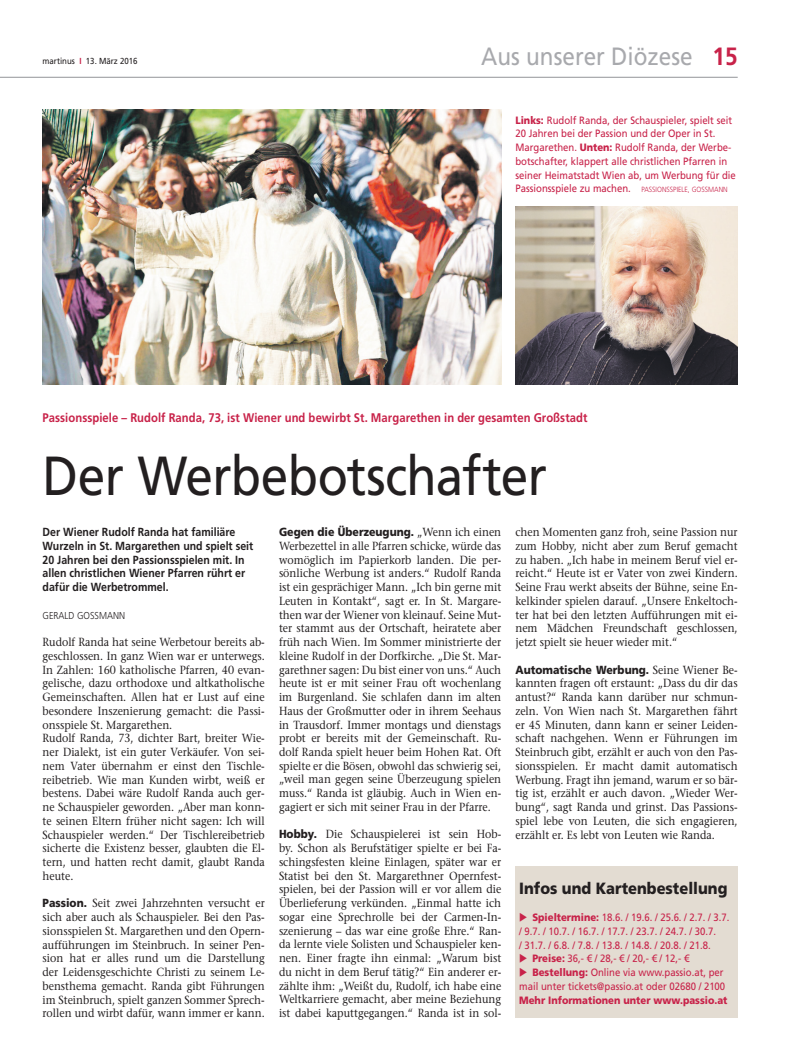
<style>
.page{position:relative;width:798px;height:1063px;background:#fff}
.page>*{position:absolute;margin:0;border:0;box-sizing:border-box;transform-origin:0 0}
.t1{font:55px "Frutiger LT Std";letter-spacing:-.01em;color:#231f20;scale:.9 1}
.t2{font:25px "Frutiger LT Std";color:#a8a9ad;scale:.9 1}
.t3{font:900 16.25px "Frutiger LT Std";color:#231f20;scale:.9 1}
.t4{font:700 12.5px "Frutiger LT Std";letter-spacing:.005em;color:#c82249;scale:.9 1}
.t5{font:500 11.75px/13.8px "Stone Serif Std";color:#231f20;text-align:justify;scale:.9 1}
.t6{font:700 11.75px/13.8px "Frutiger LT Std";color:#231f20;scale:.9 1}
.t7{font:900 11.75px "Frutiger LT Std";color:#231f20;scale:.9 1}
.t8{font:10.62px/13.8px "Frutiger LT Std";color:#c82249;scale:.9 1}
.t9{font:900 10.62px "Frutiger LT Std";color:#c82249;scale:.9 1}
.t10{font:300 10px "Frutiger LT Std";color:#231f20;scale:.9 1}
.t11{font:8.75px "Frutiger LT Std";color:#231f20;scale:.9 1}
.s1{font-weight:700;color:#c82249}
.s2{font-weight:900}
.s3{font-weight:300;font-size:7.5px}
.s4{font-family:"Frutiger LT Std";font-weight:900}
.s5{font-family:"Stone Serif Std";font-weight:500}
</style>
<div class="page">
<hr style="left:0;top:77px;width:737px;height:1px;background:#a8a9ad">
<img style="left:43px;top:110px;width:458px;height:275px">
<img style="left:515px;top:206px;width:222px;height:179px">
<div style="left:515px;top:866px;width:222px;height:151px;background:#e3dcd2"></div>
<p class="t11" style="left:43px;top:56px;width:107px">martinus <span class="s1">I</span> 13. März 2016</p>
<h2 class="t2" style="left:481px;top:41px;width:286px">Aus unserer Diözese <span class="s1">15</span></h2>
<p class="t8" style="left:515px;top:113px;width:246px"><span class="s2">Links:</span> Rudolf Randa, der Schauspieler, spielt seit 20 Jahren bei der Passion und der Oper in St.<br>Margarethen. <span class="s2">Unten:</span> Rudolf Randa, der Werbe&shy;botschafter, klappert alle christlichen Pfarren in seiner Heimatstadt Wien ab, um Werbung für die Passionsspiele zu machen. <span class="s3">PASSIONSSPIELE, GOSSMANN</span></p>
<p class="t4" style="left:43px;top:411px;width:606px">Passionsspiele – Rudolf Randa, 73, ist Wiener und bewirbt St. Margarethen in der gesamten Großstadt</p>
<h1 class="t1" style="left:43px;top:443px;width:562px">Der Werbebotschafter</h1>
<p class="t6" style="left:43px;top:525px;width:235px">Der Wiener Rudolf Randa hat familiäre Wurzeln in St. Margarethen und spielt seit 20 Jahren bei den Passionsspielen mit. In allen christlichen Wiener Pfarren rührt er dafür die Werbetrommel.</p>
<p class="t10" style="left:43px;top:609px;width:93px">GERALD GOSSMANN</p>
<p class="t5" style="left:43px;top:635px;width:248px;text-align:left">Rudolf Randa hat seine Werbetour bereits ab&shy;geschlossen. In ganz Wien war er unterwegs.<br>In Zahlen: 160 katholische Pfarren, 40 evan&shy;gelische, dazu orthodoxe und altkatholische Gemeinschaften. Allen hat er Lust auf eine besondere Inszenierung gemacht: die Passi&shy;onsspiele St. Margarethen.<br>Rudolf Randa, 73, dichter Bart, breiter Wie&shy;ner Dialekt, ist ein guter Verkäufer. Von sei&shy;nem Vater übernahm er einst den Tischle&shy;reibetrieb. Wie man Kunden wirbt, weiß er bestens. Dabei wäre Rudolf Randa auch ger&shy;ne Schauspieler geworden. „Aber man konn&shy;te seinen Eltern früher nicht sagen: Ich will Schauspieler werden.“ Der Tischlereibetrieb sicherte die Existenz besser, glaubten die El&shy;tern, und hatten recht damit, glaubt Randa heute.</p>
<p class="t5" style="left:43px;top:896px;width:248px"><span class="s4">Passion.</span> Seit zwei Jahrzehnten versucht er sich aber auch als Schauspieler. Bei den Pas&shy;sionsspielen St. Margarethen und den Opern&shy;aufführungen im Steinbruch. In seiner Pen&shy;sion hat er alles rund um die Darstellung der Leidensgeschichte Christi zu seinem Le&shy;bensthema gemacht. Randa gibt Führungen im Steinbruch, spielt ganzen Sommer Sprech&shy;rollen und wirbt dafür, wann immer er kann.</p>
<p class="t7" style="left:279px;top:525px;width:248px">Gegen die Überzeugung. <span class="s5">„Wenn ich einen</span></p>
<p class="t5" style="left:279px;top:539px;width:248px">Werbezettel in alle Pfarren schicke, würde das womöglich im Papierkorb landen. Die per&shy;sönliche Werbung ist anders.“ Rudolf Randa ist ein gesprächiger Mann. „Ich bin gerne mit Leuten in Kontakt“, sagt er. In St. Margare&shy;then war der Wiener von kleinauf. Seine Mut&shy;ter stammt aus der Ortschaft, heiratete aber früh nach Wien. Im Sommer ministrierte der kleine Rudolf in der Dorfkirche. „Die St. Mar&shy;garethner sagen: Du bist einer von uns.“ Auch heute ist er mit seiner Frau oft wochenlang im Burgenland. Sie schlafen dann im alten Haus der Großmutter oder in ihrem Seehaus in Trausdorf. Immer montags und dienstags probt er bereits mit der Gemeinschaft. Ru&shy;dolf Randa spielt heuer beim Hohen Rat. Oft spielte er die Bösen, obwohl das schwierig sei, „weil man gegen seine Überzeugung spielen muss.“ Randa ist gläubig. Auch in Wien en&shy;gagiert er sich mit seiner Frau in der Pfarre.</p>
<p class="t5" style="left:279px;top:828px;width:248px"><span class="s4">Hobby.</span> Die Schauspielerei ist sein Hob&shy;by. Schon als Berufstätiger spielte er bei Fa&shy;schingsfesten kleine Einlagen, später war er Statist bei den St. Margarethner Opernfest&shy;spielen, bei der Passion will er vor allem die Überlieferung verkünden. „Einmal hatte ich sogar eine Sprechrolle bei der Carmen-In&shy;szenierung – das war eine große Ehre.“ Ran&shy;da lernte viele Solisten und Schauspieler ken&shy;nen. Einer fragte ihn einmal: „Warum bist du nicht in dem Beruf tätig?“ Ein anderer er&shy;zählte ihm: „Weißt du, Rudolf, ich habe eine Weltkarriere gemacht, aber meine Beziehung ist dabei kaputtgegangen.“ Randa ist in sol-</p>
<p class="t5" style="left:515px;top:525px;width:248px">chen Momenten ganz froh, seine Passion nur zum Hobby, nicht aber zum Beruf gemacht zu haben. „Ich habe in meinem Beruf viel er&shy;reicht.“ Heute ist er Vater von zwei Kindern.<br>Seine Frau werkt abseits der Bühne, seine En&shy;kelkinder spielen darauf. „Unsere Enkeltoch&shy;ter hat bei den letzten Aufführungen mit ei&shy;nem Mädchen Freundschaft geschlossen, jetzt spielt sie heuer wieder mit.“</p>
<p class="t7" style="left:515px;top:662px;width:248px">Automatische Werbung. <span class="s5">Seine Wiener Be-</span></p>
<p class="t5" style="left:515px;top:676px;width:248px">kannten fragen oft erstaunt: „Dass du dir das antust?“ Randa kann darüber nur schmun&shy;zeln. Von Wien nach St. Margarethen fährt er 45 Minuten, dann kann er seiner Leiden&shy;schaft nachgehen. Wenn er Führungen im Steinbruch gibt, erzählt er auch von den Pas&shy;sionsspielen. Er macht damit automatisch Werbung. Fragt ihn jemand, warum er so bär&shy;tig ist, erzählt er auch davon. „Wieder Wer&shy;bung“, sagt Randa und grinst. Das Passions&shy;spiel lebe von Leuten, die sich engagieren, erzählt er. Es lebt von Leuten wie Randa.</p>
<h3 class="t3" style="left:519px;top:878px;width:233px">Infos und Kartenbestellung</h3>
<p class="t8" style="left:532px;top:911px;width:220px"><span class="s2">Spieltermine:</span> 18.6. / 19.6. / 25.6. / 2.7. / 3.7.</p>
<p class="t8" style="left:519px;top:924px;width:220px">/ 9.7. / 10.7. / 16.7. / 17.7. / 23.7. / 24.7. / 30.7.</p>
<p class="t8" style="left:519px;top:938px;width:214px">/ 31.7. / 6.8. / 7.8. / 13.8. / 14.8. / 20.8. / 21.8.</p>
<p class="t8" style="left:532px;top:952px;width:176px"><span class="s2">Preise:</span> 36,- € / 28,- € / 20,- € / 12,- €</p>
<p class="t8" style="left:532px;top:966px;width:214px"><span class="s2">Bestellung:</span> Online via www.passio.at, per</p>
<p class="t8" style="left:519px;top:979px;width:230px">mail unter tickets@passio.at oder 02680 / 2100</p>
<p class="t9" style="left:519px;top:993px;width:233px">Mehr Informationen unter www.passio.at</p>
</div>
